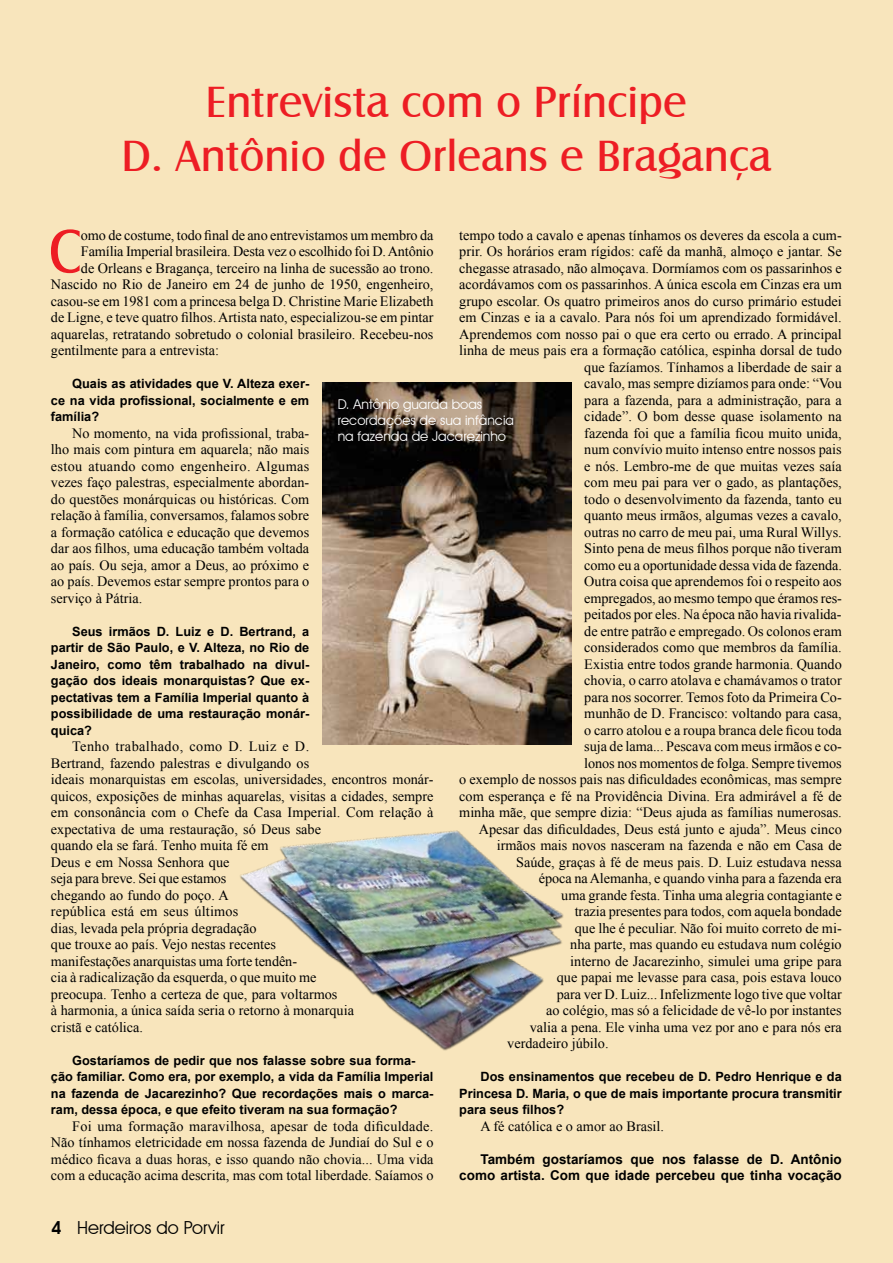
<style>
.page{position:relative;width:893px;height:1263px;background:#f8e5bc}
.page>*{position:absolute;margin:0;border:0;box-sizing:border-box;transform-origin:0 0}
.t1{font:63.75px "Castle T";color:#ed1d24;scale:.9 1}
.t2{font:45px/54px "Castle T";color:#ed1d24;text-align:center}
.t3{font:18px "Avant Garde IT Cby BT";color:#000}
.t4{font:14.25px/16.5px "Times New Roman";color:#000;text-align:justify}
.t5{font:700 13.5px/16.5px "Arial";color:#000;text-align:right}
.t6{font:13.5px/16.2px "Avant Garde IT Cby BT";color:#fff}
.t7{font:700 12.75px/16.5px "Arial";color:#000;text-align:justify}
.s1{font-weight:600}
</style>
<div class="page">
<img style="left:322px;top:383px;width:249px;height:361px">
<img style="left:202px;top:766px;width:394px;height:316px">
<h2 class="t2" style="left:121px;top:75px;width:651px">Entrevista com o Príncipe<br>D. Antônio de Orleans e Bragança</h2>
<h1 class="t1" style="left:49px;top:216px;width:33px">C</h1>
<p class="t4" style="left:81px;top:226px;width:354px">omo de costume, todo final de ano entrevistamos um membro da</p>
<p class="t4" style="left:459px;top:226px;width:384px">tempo todo a cavalo e apenas tínhamos os deveres da escola a cum-</p>
<p class="t4" style="left:459px;top:243px;width:384px">prir. Os horários eram rígidos: café da manhã, almoço e jantar. Se</p>
<p class="t4" style="left:459px;top:259px;width:384px">chegasse atrasado, não almoçava. Dormíamos com os passarinhos e</p>
<p class="t4" style="left:459px;top:276px;width:384px">acordávamos com os passarinhos. A única escola em Cinzas era um</p>
<p class="t4" style="left:459px;top:292px;width:384px">grupo escolar. Os quatro primeiros anos do curso primário estudei</p>
<p class="t4" style="left:459px;top:309px;width:384px">em Cinzas e ia a cavalo. Para nós foi um aprendizado formidável.</p>
<p class="t4" style="left:459px;top:325px;width:384px">Aprendemos com nosso pai o que era certo ou errado. A principal</p>
<p class="t4" style="left:459px;top:342px;width:384px">linha de meus pais era a formação católica, espinha dorsal de tudo</p>
<p class="t4" style="left:584px;top:358px;width:259px">que fazíamos. Tínhamos a liberdade de sair a</p>
<p class="t4" style="left:584px;top:375px;width:259px">cavalo, mas sempre dizíamos para onde: “Vou</p>
<p class="t4" style="left:584px;top:391px;width:259px">para a fazenda, para a administração, para a</p>
<p class="t4" style="left:584px;top:408px;width:259px">cidade”. O bom desse quase isolamento na</p>
<p class="t4" style="left:584px;top:424px;width:259px">fazenda foi que a família ficou muito unida,</p>
<p class="t4" style="left:584px;top:441px;width:259px">num convívio muito intenso entre nossos pais</p>
<p class="t4" style="left:584px;top:457px;width:259px">e nós. Lembro-me de que muitas vezes saía</p>
<p class="t4" style="left:584px;top:474px;width:259px">com meu pai para ver o gado, as plantações,</p>
<p class="t4" style="left:584px;top:490px;width:259px">todo o desenvolvimento da fazenda, tanto eu</p>
<p class="t4" style="left:584px;top:507px;width:259px">quanto meus irmãos, algumas vezes a cavalo,</p>
<p class="t4" style="left:584px;top:523px;width:259px">outras no carro de meu pai, uma Rural Willys.</p>
<p class="t4" style="left:584px;top:540px;width:259px">Sinto pena de meus filhos porque não tiveram</p>
<p class="t4" style="left:584px;top:556px;width:259px">como eu a oportunidade dessa vida de fazenda.</p>
<p class="t4" style="left:584px;top:573px;width:259px">Outra coisa que aprendemos foi o respeito aos</p>
<p class="t4" style="left:584px;top:589px;width:259px">empregados, ao mesmo tempo que éramos res-</p>
<p class="t4" style="left:584px;top:606px;width:259px">peitados por eles. Na época não havia rivalida-</p>
<p class="t4" style="left:584px;top:622px;width:259px">de entre patrão e empregado. Os colonos eram</p>
<p class="t4" style="left:584px;top:639px;width:259px">considerados como que membros da família.</p>
<p class="t4" style="left:584px;top:655px;width:259px">Existia entre todos grande harmonia. Quando</p>
<p class="t4" style="left:584px;top:672px;width:259px">chovia, o carro atolava e chamávamos o trator</p>
<p class="t4" style="left:584px;top:688px;width:259px">para nos socorrer. Temos foto da Primeira Co-</p>
<p class="t4" style="left:584px;top:705px;width:259px">munhão de D. Francisco: voltando para casa,</p>
<p class="t4" style="left:584px;top:721px;width:259px">o carro atolou e a roupa branca dele ficou toda</p>
<p class="t4" style="left:584px;top:738px;width:259px">suja de lama... Pescava com meus irmãos e co-</p>
<p class="t4" style="left:584px;top:754px;width:259px">lonos nos momentos de folga. Sempre tivemos</p>
<p class="t4" style="left:459px;top:771px;width:384px">o exemplo de nossos pais nas dificuldades econômicas, mas sempre</p>
<p class="t4" style="left:459px;top:787px;width:384px">com esperança e fé na Providência Divina. Era admirável a fé de</p>
<p class="t4" style="left:459px;top:804px;width:384px">minha mãe, que sempre dizia: “Deus ajuda as famílias numerosas.</p>
<p class="t4" style="left:479px;top:820px;width:365px">Apesar das dificuldades, Deus está junto e ajuda”. Meus cinco</p>
<p class="t4" style="left:497px;top:837px;width:347px">irmãos mais novos nasceram na fazenda e não em Casa de</p>
<p class="t4" style="left:516px;top:853px;width:327px">Saúde, graças à fé de meus pais. D. Luiz estudava nessa</p>
<p class="t4" style="left:539px;top:870px;width:305px">época na Alemanha, e quando vinha para a fazenda era</p>
<p class="t4" style="left:561px;top:886px;width:282px">uma grande festa. Tinha uma alegria contagiante e</p>
<p class="t4" style="left:575px;top:903px;width:269px">trazia presentes para todos, com aquela bondade</p>
<p class="t4" style="left:575px;top:919px;width:269px">que lhe é peculiar. Não foi muito correto de mi-</p>
<p class="t4" style="left:570px;top:936px;width:273px">nha parte, mas quando eu estudava num colégio</p>
<p class="t4" style="left:570px;top:952px;width:273px">interno de Jacarezinho, simulei uma gripe para</p>
<p class="t4" style="left:557px;top:969px;width:287px">que papai me levasse para casa, pois estava louco</p>
<p class="t4" style="left:557px;top:985px;width:287px">para ver D. Luiz... Infelizmente logo tive que voltar</p>
<p class="t4" style="left:546px;top:1002px;width:297px">ao colégio, mas só a felicidade de vê-lo por instantes</p>
<p class="t4" style="left:530px;top:1018px;width:314px">valia a pena. Ele vinha uma vez por ano e para nós era</p>
<p class="t4" style="left:507px;top:1035px;width:103px">verdadeiro júbilo.</p>
<p class="t7" style="left:459px;top:1069px;width:384px;text-indent:21px">Dos ensinamentos que recebeu de D. Pedro Henrique e da Princesa D. Maria, o que de mais importante procura transmitir para seus filhos?</p>
<p class="t4" style="left:480px;top:1117px;width:185px">A fé católica e o amor ao Brasil.</p>
<p class="t5" style="left:459px;top:1151px;width:384px">Também gostaríamos que nos falasse de D. Antônio como artista. Com que idade percebeu que tinha vocação</p>
<p class="t4" style="left:81px;top:243px;width:354px">Família Imperial brasileira. Desta vez o escolhido foi D. Antônio</p>
<p class="t4" style="left:81px;top:259px;width:354px">de Orleans e Bragança, terceiro na linha de sucessão ao trono.</p>
<p class="t4" style="left:51px;top:276px;width:384px">Nascido no Rio de Janeiro em 24 de junho de 1950, engenheiro,</p>
<p class="t4" style="left:51px;top:292px;width:384px">casou-se em 1981 com a princesa belga D. Christine Marie Elizabeth</p>
<p class="t4" style="left:51px;top:309px;width:384px">de Ligne, e teve quatro filhos. Artista nato, especializou-se em pintar</p>
<p class="t4" style="left:51px;top:325px;width:384px">aquarelas, retratando sobretudo o colonial brasileiro. Recebeu-nos</p>
<p class="t4" style="left:51px;top:342px;width:170px">gentilmente para a entrevista:</p>
<p class="t7" style="left:51px;top:376px;width:260px;text-indent:21px">Quais as atividades que V. Alteza exer&shy;ce na vida profissional, socialmente e em família?</p>
<p class="t4" style="left:51px;top:424px;width:260px;text-indent:21px">No momento, na vida profissional, traba&shy;lho mais com pintura em aquarela; não mais estou atuando como engenheiro. Algumas vezes faço palestras, especialmente abordan&shy;do questões monárquicas ou históricas. Com relação à família, conversamos, falamos sobre a formação católica e educação que devemos dar aos filhos, uma educação também voltada ao país. Ou seja, amor a Deus, ao próximo e ao país. Devemos estar sempre prontos para o serviço à Pátria.</p>
<p class="t7" style="left:51px;top:623px;width:260px;text-indent:21px">Seus irmãos D. Luiz e D. Bertrand, a partir de São Paulo, e V. Alteza, no Rio de Janeiro, como têm trabalhado na divul&shy;gação dos ideais monarquistas? Que ex&shy;pectativas tem a Família Imperial quanto à possibilidade de uma restauração monár&shy;quica?</p>
<p class="t4" style="left:51px;top:738px;width:384px;text-align:left;text-indent:21px">Tenho trabalhado, como D. Luiz e D.<br>Bertrand, fazendo palestras e divulgando os<br>ideais monarquistas em escolas, universidades, encontros monár&shy;quicos, exposições de minhas aquarelas, visitas a cidades, sempre em consonância com o Chefe da Casa Imperial. Com relação à expectativa de uma restauração, só Deus sabe<br>quando ela se fará. Tenho muita fé em<br>Deus e em Nossa Senhora que<br>seja para breve. Sei que estamos<br>chegando ao fundo do poço. A<br>república está em seus últimos<br>dias, levada pela própria degradação<br>que trouxe ao país. Vejo nestas recentes<br>manifestações anarquistas uma forte tendên-<br>cia à radicalização da esquerda, o que muito me<br>preocupa. Tenho a certeza de que, para voltarmos<br>à harmonia, a única saída seria o retorno à monarquia<br>cristã e católica.</p>
<p class="t7" style="left:51px;top:1052px;width:384px;text-align:left;text-indent:21px">Gostaríamos de pedir que nos falasse sobre sua forma&shy;ção familiar. Como era, por exemplo, a vida da Família Imperial na fazenda de Jacarezinho? Que recordações mais o marca&shy;ram, dessa época, e que efeito tiveram na sua formação?</p>
<p class="t4" style="left:51px;top:1117px;width:384px;text-indent:21px">Foi uma formação maravilhosa, apesar de toda dificuldade.<br>Não tínhamos eletricidade em nossa fazenda de Jundiaí do Sul e o médico ficava a duas horas, e isso quando não chovia... Uma vida com a educação acima descrita, mas com total liberdade. Saíamos o</p>
<p class="t6" style="left:338px;top:396px;width:178px">D. Antônio guarda boas recordações de sua infância na fazenda de Jacarezinho</p>
<p class="t3" style="left:51px;top:1217px;width:175px"><span class="s1">4</span> Herdeiros do Porvir</p>
</div>
